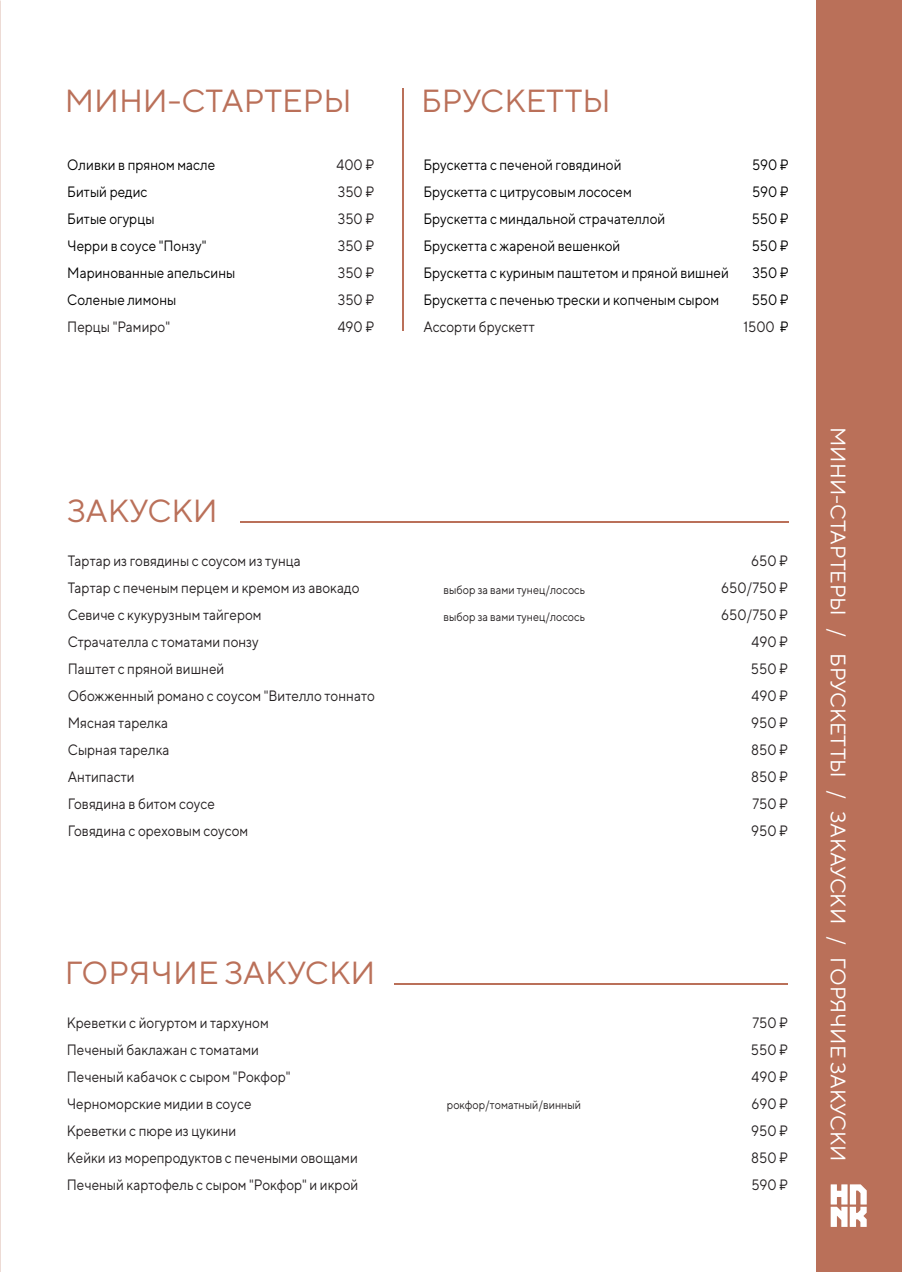
<style>
.page{position:relative;width:902px;height:1272px;background:#fff}
.page>*{position:absolute;margin:0;border:0;box-sizing:border-box;transform-origin:0 0}
.t1{font:31.95px "TT Norms";color:#ba7059}
.t2{font:21px "TT Norms";color:#fff}
.t3{font:15px/27px "TT Norms";color:#231f20;scale:.9 1}
.t4{font:15px/27px "TT Norms";color:#000001;scale:.9 1}
.t5{font:12px/26.4px "TT Norms";color:#231f20;scale:.9 1}
.s1{color:#231f20}
</style>
<div class="page">
<div style="left:816px;top:0;width:85px;height:1271px;background:#ba7059"></div>
<svg style="left:830px;top:1184px;width:36px;height:42px"></svg>
<hr style="left:402px;top:89px;width:1px;height:242px;background:#ba7059">
<hr style="left:240px;top:521px;width:548px;height:2px;background:#ba7059">
<hr style="left:394px;top:983px;width:394px;height:1px;background:#ba7059">
<h1 class="t1" style="left:65px;top:81px;width:288px">МИНИ-СТАРТЕРЫ</h1>
<p class="t4" style="left:67px;top:151px;width:188px">Оливки в пряном масле<br>Битый редис<br>Битые огурцы<br>Черри в соусе "Понзу"<br>Маринованные апельсины<br>Соленые лимоны</p>
<p class="t3" style="left:67px;top:313px;width:116px">Перцы "Рамиро"</p>
<p class="t3" style="left:336px;top:151px;width:44px;text-align:justify">400 ₽ 350 ₽ 350 ₽ 350 ₽ 350 ₽ 350 ₽ 490 ₽</p>
<h1 class="t1" style="left:67px;top:491px;width:152px">ЗАКУСКИ</h1>
<p class="t3" style="left:68px;top:547px;width:343px">Тартар из говядины с соусом из тунца<br>Тартар с печеным перцем и кремом из авокадо<br>Севиче с кукурузным тайгером<br>Страчателла с томатами понзу<br>Паштет с пряной вишней<br>Обожженный романо с соусом "Вителло тоннато<br>Мясная тарелка<br>Сырная тарелка<br>Антипасти<br>Говядина в битом соусе<br>Говядина с ореховым соусом</p>
<h1 class="t1" style="left:65px;top:952px;width:312px">ГОРЯЧИЕ ЗАКУСКИ</h1>
<p class="t3" style="left:67px;top:1008px;width:325px">Креветки с йогуртом и тархуном<br>Печеный баклажан с томатами<br>Печеный кабачок с сыром "Рокфор"<br>Черноморские мидии в соусе<br>Креветки с пюре из цукини<br>Кейки из морепродуктов с печеными овощами<br>Печеный картофель с сыром "Рокфор" и икрой</p>
<h1 class="t1" style="left:421px;top:81px;width:191px">БРУСКЕТТЫ</h1>
<p class="t4" style="left:423px;top:151px;width:341px">Брускетта с печеной говядиной<br>Брускетта с цитрусовым лососем<br>Брускетта с миндальной страчателлой Брускетта с жареной вешенкой<br>Брускетта с куриным паштетом и пряной вишней Брускетта с печенью трески и копченым сыром</p>
<p class="t3" style="left:423px;top:313px;width:125px">Ассорти брускетт</p>
<p class="t4" style="left:743px;top:151px;width:52px;text-align:center">590 ₽<br>590 ₽<br>550 ₽<br>550 ₽<br>350 ₽<br>550 ₽<br><span class="s1">1500</span> ₽</p>
<p class="t5" style="left:443px;top:576px;width:159px">выбор за вами тунец/лосось выбор за вами тунец/лосось</p>
<p class="t5" style="left:447px;top:1091px;width:151px">рокфор/томатный/винный</p>
<p class="t3" style="left:721px;top:547px;width:76px;text-align:right">650 ₽<br>650/750 ₽<br>650/750 ₽<br>490 ₽<br>550 ₽<br>490 ₽<br>950 ₽<br>850 ₽<br>850 ₽<br>750 ₽<br>950 ₽</p>
<p class="t3" style="left:750px;top:1008px;width:43px;text-align:justify">750 ₽ 550 ₽ 490 ₽ 690 ₽ 950 ₽ 850 ₽ 590 ₽</p>
<h2 class="t2" style="left:850px;top:427px;width:735px;rotate:90deg">МИНИ-СТАРТЕРЫ / БРУСКЕТТЫ / ЗАКАУСКИ / ГОРЯЧИЕ ЗАКУСКИ</h2>
</div>
